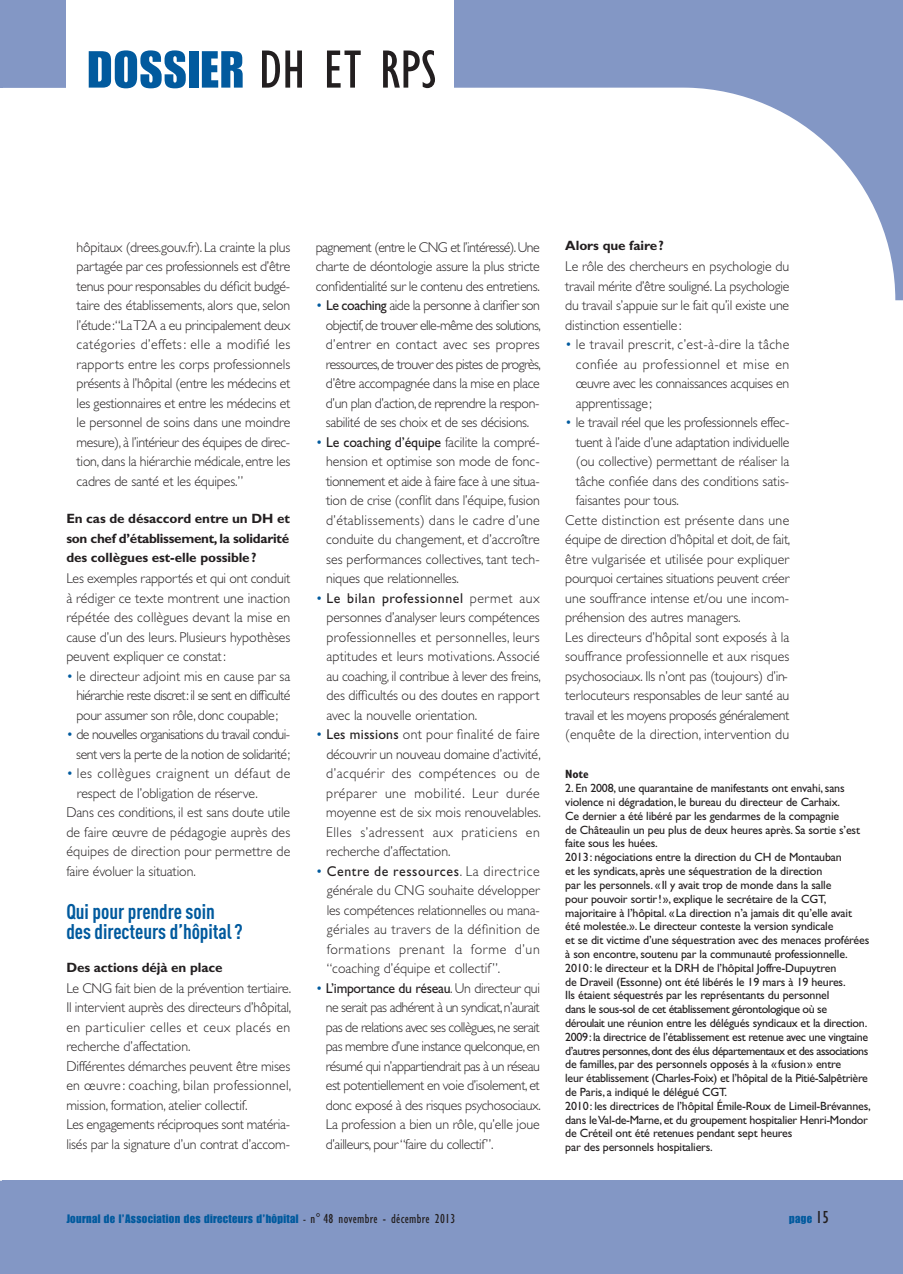
<style>
.page{position:relative;width:903px;height:1274px;background:#fff}
.page>*{position:absolute;margin:0;border:0;box-sizing:border-box;transform-origin:0 0}
.t1{font:51px "Impact LT Std";letter-spacing:.03em;color:#015a9e}
.t2{font:700 condensed 21px/19.5px "DINOT";letter-spacing:-.005em;color:#015a9e}
.t3{font:300 14.25px/19.5px "Gill Sans Std";letter-spacing:-.005em;color:#231f20;text-align:justify}
.t4{font:300 14.25px/19.5px "Gill Sans Std";letter-spacing:-.04em;color:#231f20;text-align:right}
.t5{font:300 14.25px "Gill Sans Std";letter-spacing:-.03em;color:#231f20}
.t6{font:300 14.25px "Gill Sans Std";letter-spacing:.025em;color:#231f20}
.t7{font:300 14.25px "Gill Sans Std";letter-spacing:.015em;color:#231f20}
.t8{font:300 14.25px "Gill Sans Std";letter-spacing:.035em;color:#231f20}
.t9{font:700 13.5px/19.5px "Gill Sans Std";letter-spacing:-.005em;color:#231f20;text-align:justify}
.t10{font:12px/13.8px "Gill Sans Std";letter-spacing:-.015em;color:#231f20}
.t11{font:12px "Impact LT Std";letter-spacing:.03em;color:#015a9e}
.t12{font:700 condensed 12px "Gill Sans Std";color:#231f20}
.s1{font-family:"Gill Sans Std";font-stretch:condensed;font-size:55.5px;color:#231f20}
.s2{color:#015a9e}
.s3{font-weight:400}
.s4{font-family:"Gill Sans Std";font-stretch:condensed;color:#231f20}
.s5{font-family:"Gill Sans Std";font-stretch:condensed;font-size:13.5px;color:#231f20}
.s6{font-family:"Gill Sans Std";font-stretch:condensed;font-size:18px;color:#231f20}
</style>
<div class="page">
<hr style="left:0;top:0;width:3px;height:88px;background:#8397c5">
<div style="left:3px;top:1180px;width:900px;height:94px;background:#8397c5"></div>
<svg style="left:3px;top:0;width:900px;height:300px"></svg>
<div style="left:66px;top:0;width:387px;height:88px;background:#fff"></div>
<svg style="left:0;top:1180px;width:3px;height:94px"></svg>
<p class="t1" style="left:88px;top:51px;width:350px">DOSSIER <span class="s1">DH ET RPS</span></p>
<p class="t3" style="left:77px;top:239px;width:215px">hôpitaux (drees.gouv.fr). La crainte la plus partagée par ces professionnels est d’être tenus pour responsables du déficit budgé&shy;taire des établissements, alors que, selon l’étude:“La T2A a eu principalement deux catégories d’effets : elle a modifié les rapports entre les corps professionnels présents à l’hôpital (entre les médecins et les gestionnaires et entre les médecins et le personnel de soins dans une moindre mesure), à l’intérieur des équipes de direc&shy;tion, dans la hiérarchie médicale, entre les cadres de santé et les équipes.”</p>
<p class="t9" style="left:66px;top:510px;width:225px">En cas de désaccord entre un DH et son chef d’établissement, la solidarité des collègues est-elle possible?</p>
<p class="t3" style="left:66px;top:570px;width:225px">Les exemples rapportés et qui ont conduit à rédiger ce texte montrent une inaction répétée des collègues devant la mise en cause d’un des leurs. Plusieurs hypothèses peuvent expliquer ce constat:</p>
<p class="t3" style="left:76px;top:668px;width:215px;text-indent:-10px"><span class="s2">•</span> le directeur adjoint mis en cause par sa hiérarchie reste discret: il se sent en difficulté pour assumer son rôle, donc coupable;</p>
<p class="t4" style="left:66px;top:726px;width:225px"><span class="s2">•</span> de nouvelles organisations du travail condui&shy;sent vers la perte de la notion de solidarité;</p>
<p class="t8" style="left:66px;top:768px;width:226px"><span class="s2">•</span> les collègues craignent un défaut de</p>
<p class="t3" style="left:77px;top:785px;width:182px">respect de l’obligation de réserve.</p>
<p class="t3" style="left:66px;top:804px;width:225px">Dans ces conditions, il est sans doute utile</p>
<p class="t3" style="left:66px;top:824px;width:225px">de faire œuvre de pédagogie auprès des</p>
<p class="t7" style="left:66px;top:846px;width:225px">équipes de direction pour permettre de</p>
<p class="t3" style="left:66px;top:863px;width:131px">faire évoluer la situation.</p>
<p class="t2" style="left:66px;top:904px;width:178px">Qui pour prendre soin des directeurs d’hôpital?</p>
<p class="t9" style="left:66px;top:959px;width:158px">Des actions déjà en place</p>
<p class="t3" style="left:66px;top:980px;width:227px;text-align:left">Le CNG fait bien de la prévention tertiaire.<br>Il intervient auprès des directeurs d’hôpital, en particulier celles et ceux placés en recherche d’affectation.<br>Différentes démarches peuvent être mises en œuvre : coaching, bilan professionnel, mission, formation, atelier collectif.<br>Les engagements réciproques sont matéria&shy;lisés par la signature d’un contrat d’accom-</p>
<p class="t3" style="left:316px;top:239px;width:225px">pagnement (entre le CNG et l’intéressé). Une charte de déontologie assure la plus stricte confidentialité sur le contenu des entretiens.</p>
<p class="t3" style="left:326px;top:297px;width:216px;text-indent:-10px"><span class="s2">•</span> <span class="s3">Le coaching</span> aide la personne à clarifier son objectif, de trouver elle-même des solutions, d’entrer en contact avec ses propres ressources, de trouver des pistes de progrès, d’être accompagnée dans la mise en place d’un plan d’action, de reprendre la respon&shy;sabilité de ses choix et de ses décisions.</p>
<p class="t3" style="left:326px;top:434px;width:215px;text-indent:-10px"><span class="s2">•</span> <span class="s3">Le coaching d’équipe</span> facilite la compré&shy;hension et optimise son mode de fonc&shy;tionnement et aide à faire face à une situa&shy;tion de crise (conflit dans l’équipe, fusion d’établissements) dans le cadre d’une conduite du changement, et d’accroître ses performances collectives, tant tech&shy;niques que relationnelles.</p>
<p class="t3" style="left:326px;top:590px;width:216px;text-indent:-11px"><span class="s2">•</span> <span class="s3">Le bilan professionnel</span> permet aux personnes d’analyser leurs compétences professionnelles et personnelles, leurs aptitudes et leurs motivations. Associé au coaching, il contribue à lever des freins, des difficultés ou des doutes en rapport avec la nouvelle orientation.</p>
<p class="t3" style="left:326px;top:726px;width:216px;text-indent:-10px"><span class="s2">•</span> <span class="s3">Les missions</span> ont pour finalité de faire découvrir un nouveau domaine d’activité, d’acquérir des compétences ou de préparer une mobilité. Leur durée moyenne est de six mois renouvelables.<br>Elles s’adressent aux praticiens en recherche d’affectation.</p>
<p class="t3" style="left:327px;top:863px;width:215px;text-indent:-11px"><span class="s2">•</span> <span class="s3">Centre de ressources</span>. La directrice générale du CNG souhaite développer les compétences relationnelles ou mana&shy;gériales au travers de la définition de formations prenant la forme d’un “coaching d’équipe et collectif”.</p>
<p class="t3" style="left:326px;top:980px;width:217px;text-indent:-10px"><span class="s2">•</span> <span class="s3">L’importance du réseau</span>. Un directeur qui ne serait pas adhérent à un syndicat, n’aurait pas de relations avec ses collègues, ne serait pas membre d’une instance quelconque, en résumé qui n’appartiendrait pas à un réseau est potentiellement en voie d’isolement, et donc exposé à des risques psychosociaux.<br>La profession a bien un rôle, qu’elle joue d’ailleurs, pour “faire du collectif”.</p>
<p class="t9" style="left:565px;top:237px;width:100px">Alors que faire?</p>
<p class="t3" style="left:565px;top:258px;width:225px">Le rôle des chercheurs en psychologie du travail mérite d’être souligné. La psychologie du travail s’appuie sur le fait qu’il existe une distinction essentielle:</p>
<p class="t3" style="left:576px;top:336px;width:215px;text-indent:-11px"><span class="s2">•</span> le travail prescrit, c’est-à-dire la tâche confiée au professionnel et mise en œuvre avec les connaissances acquises en apprentissage;</p>
<p class="t3" style="left:565px;top:414px;width:225px"><span class="s2">•</span> le travail réel que les professionnels effec-</p>
<p class="t3" style="left:576px;top:434px;width:215px">tuent à l’aide d’une adaptation individuelle</p>
<p class="t3" style="left:576px;top:453px;width:215px">(ou collective) permettant de réaliser la</p>
<p class="t3" style="left:576px;top:473px;width:215px">tâche confiée dans des conditions satis-</p>
<p class="t3" style="left:576px;top:492px;width:105px">faisantes pour tous.</p>
<p class="t6" style="left:565px;top:515px;width:225px">Cette distinction est présente dans une</p>
<p class="t3" style="left:565px;top:531px;width:227px">équipe de direction d’hôpital et doit, de fait,</p>
<p class="t3" style="left:565px;top:551px;width:225px">être vulgarisée et utilisée pour expliquer</p>
<p class="t3" style="left:565px;top:570px;width:225px">pourquoi certaines situations peuvent créer</p>
<p class="t3" style="left:565px;top:590px;width:225px">une souffrance intense et/ou une incom-</p>
<p class="t3" style="left:565px;top:609px;width:177px">préhension des autres managers.</p>
<p class="t3" style="left:565px;top:629px;width:225px">Les directeurs d’hôpital sont exposés à la</p>
<p class="t3" style="left:565px;top:648px;width:225px">souffrance professionnelle et aux risques</p>
<p class="t3" style="left:565px;top:668px;width:224px">psychosociaux. Ils n’ont pas (toujours) d’in-</p>
<p class="t3" style="left:565px;top:687px;width:225px">terlocuteurs responsables de leur santé au</p>
<p class="t5" style="left:565px;top:710px;width:225px">travail et les moyens proposés généralement</p>
<p class="t3" style="left:565px;top:726px;width:225px">(enquête de la direction, intervention du</p>
<p class="t12" style="left:565px;top:767px;width:25px">Note</p>
<p class="t10" style="left:565px;top:782px;width:307px">2. En 2008, une quarantaine de manifestants ont envahi, sans violence ni dégradation, le bureau du directeur de Carhaix.<br>Ce dernier a été libéré par les gendarmes de la compagnie<br>de Châteaulin un peu plus de deux heures après. Sa sortie s’est faite sous les huées.<br>2013: négociations entre la direction du CH de Montauban<br>et les syndicats, après une séquestration de la direction<br>par les personnels. «Il y avait trop de monde dans la salle<br>pour pouvoir sortir!», explique le secrétaire de la CGT, majoritaire à l’hôpital. «La direction n’a jamais dit qu’elle avait<br>été molestée.». Le directeur conteste la version syndicale<br>et se dit victime d’une séquestration avec des menaces proférées à son encontre, soutenu par la communauté professionnelle.<br>2010: le directeur et la DRH de l’hôpital Joffre-Dupuytren<br>de Draveil (Essonne) ont été libérés le 19 mars à 19 heures.<br>Ils étaient séquestrés par les représentants du personnel<br>dans le sous-sol de cet établissement gérontologique où se<br>déroulait une réunion entre les délégués syndicaux et la direction.<br>2009: la directrice de l’établissement est retenue avec une vingtaine d’autres personnes, dont des élus départementaux et des associations de familles, par des personnels opposés à la «fusion» entre<br>leur établissement (Charles-Foix) et l’hôpital de la Pitié-Salpêtrière de Paris, a indiqué le délégué CGT.<br>2010: les directrices de l’hôpital Émile-Roux de Limeil-Brévannes, dans le Val-de-Marne, et du groupement hospitalier Henri-Mondor de Créteil ont été retenues pendant sept heures<br>par des personnels hospitaliers.</p>
<p class="t11" style="left:66px;top:1214px;width:391px">Journal de l’Association des directeurs d’hôpital <span class="s4">-</span> <span class="s5">n° 48 novembre - décembre 2013</span></p>
<p class="t11" style="left:789px;top:1214px;width:41px">page <span class="s6">15</span></p>
</div>
